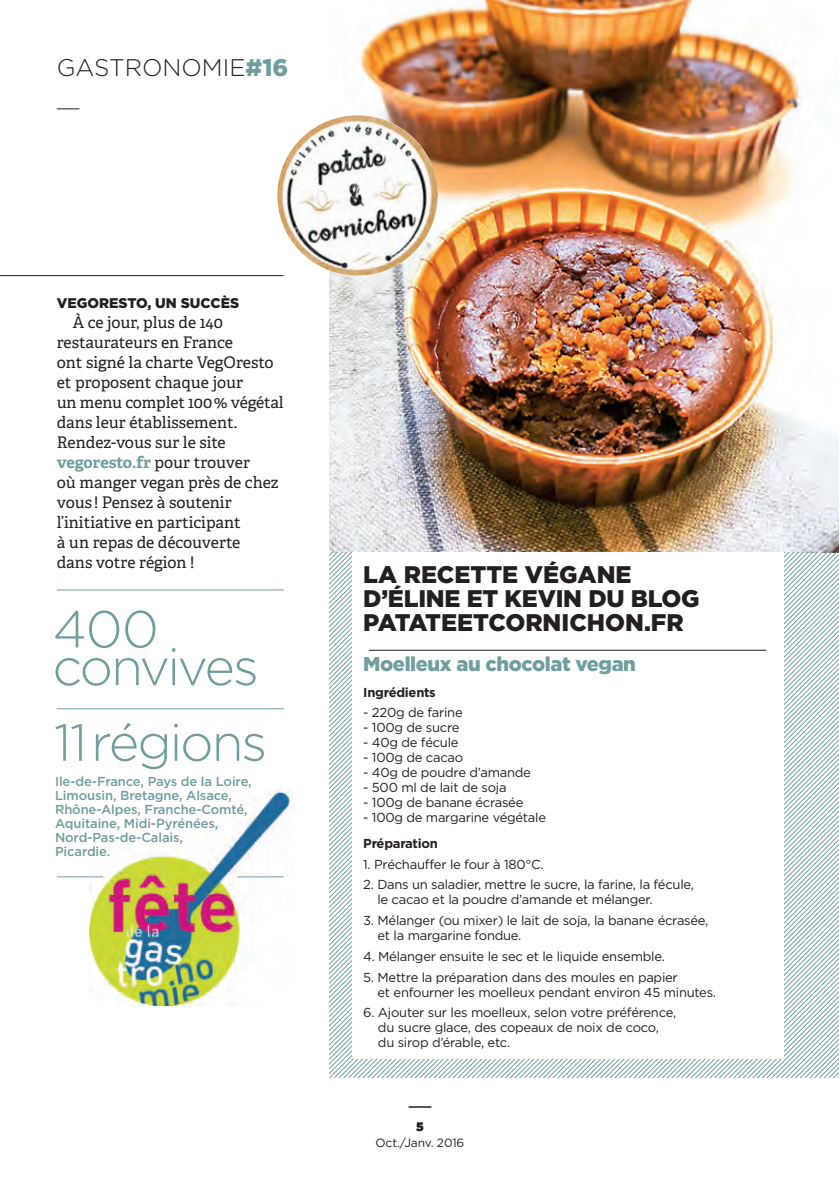
<style>
.page{position:relative;width:840px;height:1191px;background:#fff}
.page>*{position:absolute;margin:0;border:0;box-sizing:border-box;transform-origin:0 0}
.t1{font:300 52px/37.6px "Gotham";letter-spacing:-.04em;color:#709e9e}
.t2{font:900 24px/24px "Gotham";letter-spacing:-.005em;color:#231f20}
.t3{font:300 24px "Gotham";color:#231f20}
.t4{font:900 20px "Gotham";letter-spacing:-.02em;color:#709e9e}
.t5{font:16px/20px "Adelle";color:#231f20}
.t6{font:900 14px "Gotham";color:#231f20}
.t7{font:13px/15px "Gotham";letter-spacing:-.02em;color:#231f20}
.t8{font:500 13px/14px "Gotham";letter-spacing:-.01em;color:#709e9e}
.t9{font:700 13px "Gotham";letter-spacing:-.02em;color:#231f20}
.t10{font:12px/16px "Gotham";letter-spacing:-.01em;color:#231f20;text-align:center}
.s1{font-weight:900;color:#709e9e}
.s2{font-weight:700;color:#709e9e}
.s3{font-weight:700}
.s4{font-weight:900}
</style>
<div class="page">
<img style="left:90px;top:789px;width:202px;height:216px">
<svg style="left:408px;top:1106px;width:23px;height:1px"></svg>
<hr style="left:0;top:275px;width:283px;height:1px;background:#231f20">
<hr style="left:57px;top:589px;width:226px;height:1px;background:#709e9e">
<hr style="left:57px;top:876px;width:46px;height:1px;background:#709e9e">
<hr style="left:237px;top:876px;width:46px;height:1px;background:#709e9e">
<hr style="left:57px;top:708px;width:226px;height:1px;background:#709e9e">
<img style="left:329px;top:1px;width:509px;height:551px">
<svg style="left:765px;top:552px;width:73px;height:525px"></svg>
<div style="left:351px;top:552px;width:431px;height:507px;background:#fff"></div>
<svg style="left:329px;top:109px;width:114px;height:6px"></svg>
<img style="left:271px;top:115px;width:172px;height:167px">
<svg style="left:57px;top:108px;width:22px;height:1px"></svg>
<hr style="left:369px;top:650px;width:396px;height:1px;background:#231f20">
<p class="t3" style="left:57px;top:52px;width:233px">GASTRONOMIE<span class="s1">#16</span></p>
<p class="t6" style="left:57px;top:293px;width:184px">VEGORESTO, UN SUCCÈS</p>
<p class="t5" style="left:57px;top:313px;width:228px;text-indent:16px">À ce jour, plus de 140 restaurateurs en France<br>ont signé la charte VegOresto et proposent chaque jour<br>un menu complet 100 % végétal dans leur établissement.<br>Rendez-vous sur le site <span class="s2">vegoresto.fr</span> pour trouver<br>où manger vegan près de chez vous ! Pensez à soutenir l’initiative en participant<br>à un repas de découverte<br>dans votre région !</p>
<p class="t1" style="left:52px;top:609px;width:208px">400 convives</p>
<p class="t1" style="left:54px;top:722px;width:215px">11régions</p>
<p class="t8" style="left:55px;top:774px;width:198px">Ile-de-France, Pays de la Loire,<br>Limousin, Bretagne, Alsace,<br>Rhône-Alpes, Franche-Comté,<br>Aquitaine, Midi-Pyrénées,<br>Nord-Pas-de-Calais,<br>Picardie.</p>
<p class="t2" style="left:363px;top:562px;width:337px">LA RECETTE VÉGANE<br>D’ÉLINE ET KEVIN DU BLOG<br>PATATEETCORNICHON.FR</p>
<p class="t4" style="left:363px;top:650px;width:274px">Moelleux au chocolat vegan</p>
<p class="t9" style="left:363px;top:683px;width:74px">Ingrédients</p>
<p class="t7" style="left:363px;top:705px;width:101px">- 220g de farine</p>
<p class="t7" style="left:363px;top:720px;width:98px">- 100g de sucre</p>
<p class="t7" style="left:363px;top:735px;width:97px">- 40g de fécule</p>
<p class="t7" style="left:363px;top:750px;width:101px">- 100g de cacao</p>
<p class="t7" style="left:363px;top:765px;width:169px">- 40g de poudre d’amande</p>
<p class="t7" style="left:363px;top:780px;width:145px">- 500 ml de lait de soja</p>
<p class="t7" style="left:363px;top:795px;width:161px">- 100g de banane écrasée</p>
<p class="t7" style="left:363px;top:804px;width:184px;line-height:25.6px">- 100g de margarine végétale<br><span class="s3">Préparation</span></p>
<p class="t7" style="left:363px;top:856px;width:182px">1. Préchauffer le four à 180°C.</p>
<p class="t7" style="left:377px;top:877px;width:318px;text-indent:-14px">2. Dans un saladier, mettre le sucre, la farine, la fécule, le cacao et la poudre d’amande et mélanger.</p>
<p class="t7" style="left:377px;top:912px;width:332px;text-indent:-14px">3. Mélanger (ou mixer) le lait de soja, la banane écrasée, et la margarine fondue.</p>
<p class="t7" style="left:363px;top:948px;width:303px">4. Mélanger ensuite le sec et le liquide ensemble.</p>
<p class="t7" style="left:377px;top:969px;width:340px;text-indent:-14px">5. Mettre la préparation dans des moules en papier<br>et enfourner les moelleux pendant environ 45 minutes.</p>
<p class="t7" style="left:378px;top:1004px;width:299px;text-indent:-15px">6. Ajouter sur les moelleux, selon votre préférence, du sucre glace, des copeaux de noix de coco, du sirop d’érable, etc.</p>
<p class="t10" style="left:392px;top:1118px;width:56px"><span class="s4">5<br></span>L214<span class="s1">MAG</span></p>
<p class="t10" style="left:375px;top:1135px;width:90px">Oct./Janv. 2016</p>
</div>
